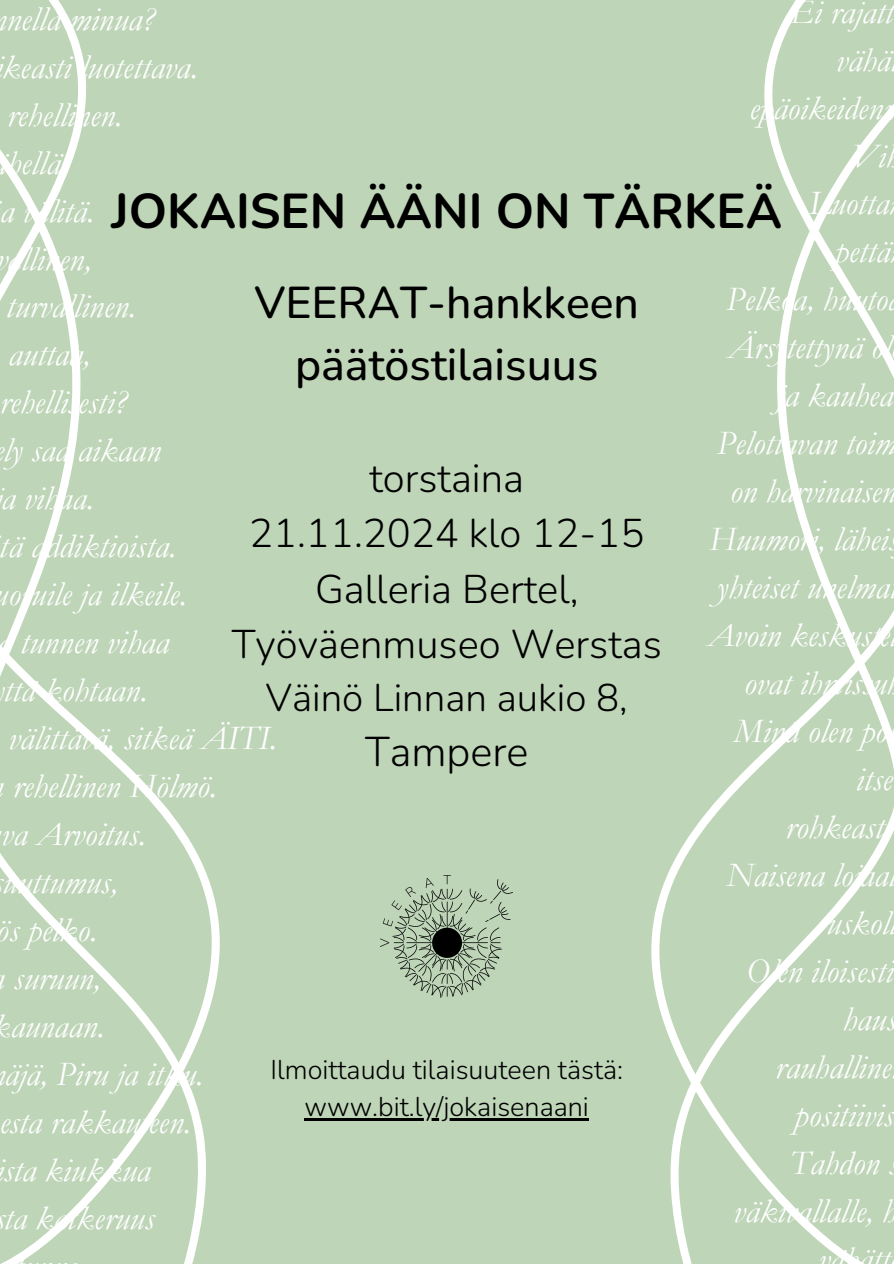
<style>
.page{position:relative;width:894px;height:1264px;background:#fff}
.page>*{position:absolute;margin:0;border:0;box-sizing:border-box;transform-origin:0 0}
.t1{font:700 48.75px "Nunito";color:#000}
.t2{font:500 44.55px/61.8px "Nunito";color:#000;text-align:center}
.t3{font:300 41.55px "Nunito";color:#000}
.t4{font:300 40.05px/55.2px "Nunito";color:#000;text-align:center}
.t5{font:300 38.55px "Nunito";color:#000}
.t6{font:italic 34.65px "Garamond";color:#fff}
.t7{font:300 27px "Nunito";color:#000}
</style>
<div class="page">
<div style="left:0;top:0;width:306px;height:1263px;background:#bed5b8"></div>
<div style="left:306px;top:0;width:587px;height:1263px;background:#bed5b8"></div>
<img style="left:380px;top:876px;width:132px;height:121px">
<hr style="left:304px;top:1118px;width:285px;height:2px;background:#000">
<p class="t6" style="left:789px;top:-7px;width:105px">Ei rajatt</p>
<p class="t6" style="left:835px;top:41px;width:56px">vähä</p>
<p class="t6" style="left:749px;top:89px;width:135px">epäoikeiden</p>
<p class="t6" style="left:849px;top:137px;width:52px">Vih</p>
<p class="t6" style="left:808px;top:185px;width:82px">Luotta</p>
<p class="t6" style="left:834px;top:233px;width:57px">pettä</p>
<p class="t6" style="left:726px;top:280px;width:163px">Pelkoa, huuto</p>
<p class="t6" style="left:727px;top:328px;width:165px">Ärsytettynä ol</p>
<p class="t6" style="left:777px;top:376px;width:117px">ja kauhea</p>
<p class="t6" style="left:716px;top:424px;width:181px">Pelottavan toim</p>
<p class="t6" style="left:729px;top:472px;width:168px">on harvinaisen</p>
<p class="t6" style="left:708px;top:520px;width:180px">Huumori, lähei</p>
<p class="t6" style="left:716px;top:568px;width:175px">yhteiset unelma</p>
<p class="t6" style="left:707px;top:616px;width:183px">Avoin keskuste</p>
<p class="t6" style="left:743px;top:664px;width:144px">ovat ihmissu</p>
<p class="t6" style="left:733px;top:712px;width:165px">Minä olen pos</p>
<p class="t6" style="left:855px;top:760px;width:38px">itse</p>
<p class="t6" style="left:785px;top:808px;width:107px">rohkeasti</p>
<p class="t6" style="left:726px;top:856px;width:163px">Naisena lojaa</p>
<p class="t6" style="left:826px;top:904px;width:64px">uskol</p>
<p class="t6" style="left:746px;top:952px;width:149px">Olen iloisesti</p>
<p class="t6" style="left:842px;top:1000px;width:55px">haus</p>
<p class="t6" style="left:775px;top:1048px;width:117px">rauhalline</p>
<p class="t6" style="left:794px;top:1096px;width:100px">positiivis</p>
<p class="t6" style="left:789px;top:1144px;width:91px">Tahdon</p>
<p class="t6" style="left:733px;top:1192px;width:164px">väkivallalle, h</p>
<p class="t6" style="left:817px;top:1240px;width:73px">vähätt</p>
<p class="t6" style="left:6px;top:0;width:150px">nella minua?</p>
<p class="t6" style="left:-6px;top:48px;width:205px">ikeasti luotettava.</p>
<p class="t6" style="left:7px;top:96px;width:117px">rehellinen.</p>
<p class="t6" style="left:-7px;top:144px;width:77px">ähellä,</p>
<p class="t6" style="left:0;top:192px;width:96px">a välitä.</p>
<p class="t6" style="left:-5px;top:240px;width:98px">vallinen,</p>
<p class="t6" style="left:6px;top:287px;width:131px">turvallinen.</p>
<p class="t6" style="left:9px;top:335px;width:83px">auttaa,</p>
<p class="t6" style="left:0;top:383px;width:129px">rehellisesti?</p>
<p class="t6" style="left:3px;top:431px;width:159px">ly saa aikaan</p>
<p class="t6" style="left:1px;top:479px;width:94px">a vihaa.</p>
<p class="t6" style="left:0;top:527px;width:178px">tä addiktioista.</p>
<p class="t6" style="left:-6px;top:575px;width:194px">uoruile ja ilkeile.</p>
<p class="t6" style="left:-2px;top:623px;width:173px">a tunnen vihaa</p>
<p class="t6" style="left:4px;top:671px;width:145px">ttä kohtaan.</p>
<p class="t6" style="left:8px;top:719px;width:270px">välittävä, sitkeä ÄITI.</p>
<p class="t6" style="left:13px;top:767px;width:206px">rehellinen Hölmö.</p>
<p class="t6" style="left:2px;top:815px;width:146px">va Arvoitus.</p>
<p class="t6" style="left:2px;top:863px;width:117px">uuttumus,</p>
<p class="t6" style="left:-3px;top:911px;width:102px">ös pelko.</p>
<p class="t6" style="left:14px;top:959px;width:89px">suruun,</p>
<p class="t6" style="left:-7px;top:1007px;width:113px">kaunaan.</p>
<p class="t6" style="left:5px;top:1055px;width:200px">äjä, Piru ja itku.</p>
<p class="t6" style="left:-1px;top:1103px;width:193px">esta rakkauteen.</p>
<p class="t6" style="left:-4px;top:1151px;width:156px">ista kiukkua</p>
<p class="t6" style="left:-6px;top:1199px;width:162px">sta katkeruus</p>
<h2 class="t1" style="left:112px;top:179px;width:671px">JOKAISEN ÄÄNI ON TÄRKEÄ</h2>
<p class="t2" style="left:254px;top:272px;width:386px">VEERAT-hankkeen päätöstilaisuus</p>
<p class="t4" style="left:232px;top:451px;width:431px">torstaina<br>21.11.2024 klo 12-15<br>Galleria Bertel,<br>Työväenmuseo Werstas</p>
<p class="t5" style="left:266px;top:671px;width:363px">Väinö Linnan aukio 8,</p>
<p class="t3" style="left:365px;top:723px;width:165px">Tampere</p>
<h3 class="t7" style="left:270px;top:1051px;width:354px">Ilmoittaudu tilaisuuteen tästä:</h3>
<p class="t7" style="left:304px;top:1088px;width:286px">www.bit.ly/jokaisenaani</p>
</div>
